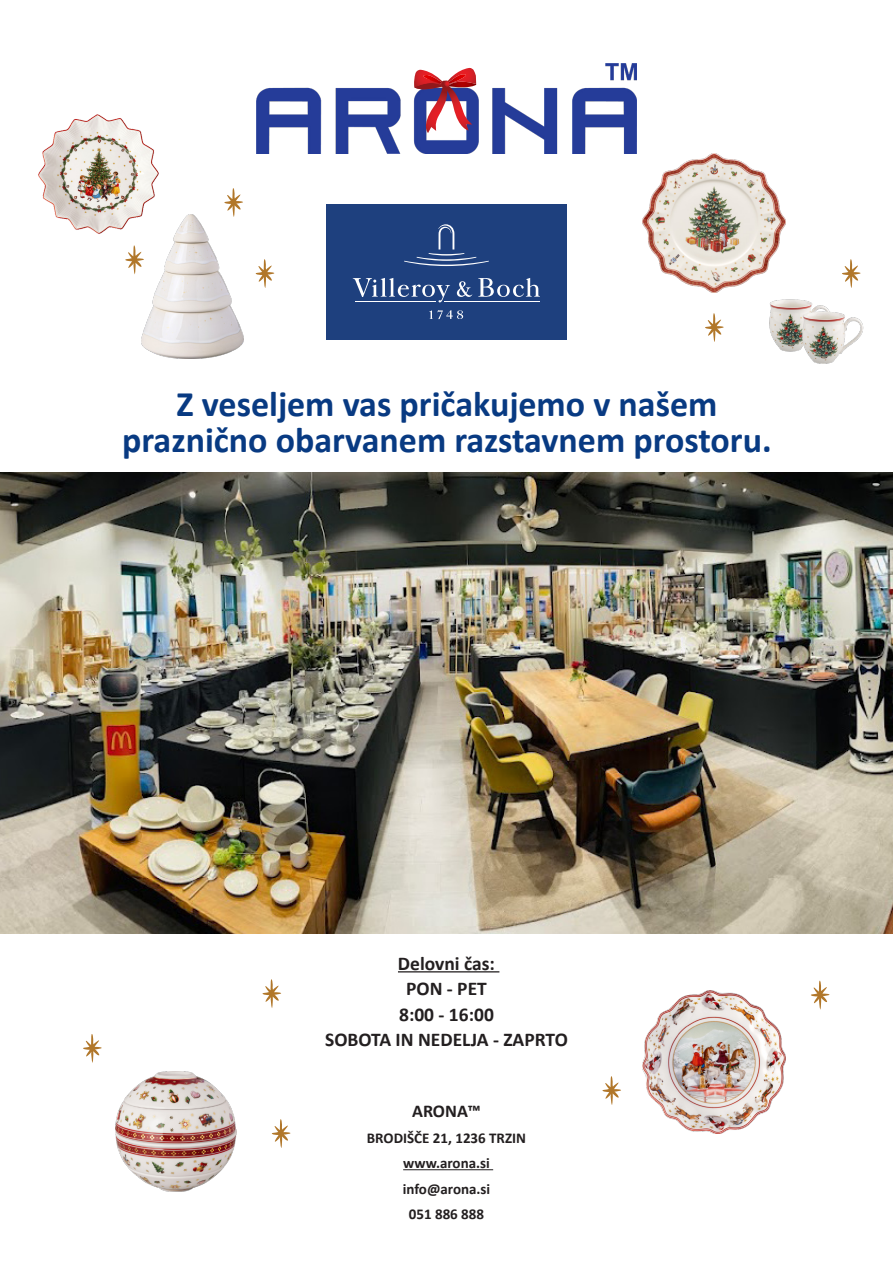
<style>
.page{position:relative;width:893px;height:1263px;background:#fff}
.page>*{position:absolute;margin:0;border:0;box-sizing:border-box;transform-origin:0 0}
.t1{font:700 36px "Calibri";color:#083a82}
.t2{font:700 19.5px/25.5px "Calibri";color:#231f20;text-align:center}
.t3{font:700 18px "Calibri";color:#231f20}
.t4{font:700 15px/25.5px "Calibri";color:#231f20}
</style>
<div class="page">
<hr style="left:403px;top:1169px;width:90px;height:1px;background:#231f20">
<img style="left:0;top:472px;width:893px;height:461px">
<div style="left:326px;top:204px;width:241px;height:135px;background:#1e407e"></div>
<svg style="left:404px;top:224px;width:85px;height:42px"></svg>
<svg style="left:429px;top:310px;width:34px;height:9px"></svg>
<hr style="left:355px;top:302px;width:81px;height:1px;background:#fff">
<hr style="left:444px;top:302px;width:96px;height:1px;background:#fff">
<svg style="left:478px;top:278px;width:62px;height:19px"></svg>
<svg style="left:353px;top:278px;width:97px;height:24px"></svg>
<svg style="left:457px;top:281px;width:15px;height:16px"></svg>
<img style="left:256px;top:63px;width:381px;height:90px">
<svg style="left:414px;top:68px;width:62px;height:65px"></svg>
<img style="left:643px;top:153px;width:143px;height:139px">
<img style="left:142px;top:215px;width:101px;height:143px">
<svg style="left:224px;top:188px;width:19px;height:30px"></svg>
<svg style="left:255px;top:259px;width:19px;height:29px"></svg>
<img style="left:751px;top:272px;width:113px;height:92px">
<svg style="left:705px;top:313px;width:19px;height:29px"></svg>
<svg style="left:842px;top:259px;width:19px;height:30px"></svg>
<img style="left:38px;top:114px;width:137px;height:145px">
<svg style="left:125px;top:245px;width:19px;height:30px"></svg>
<hr style="left:398px;top:971px;width:101px;height:1px;background:#231f20">
<svg style="left:811px;top:980px;width:19px;height:30px"></svg>
<img style="left:643px;top:990px;width:143px;height:143px">
<img style="left:115px;top:1072px;width:121px;height:119px">
<svg style="left:83px;top:1034px;width:19px;height:29px"></svg>
<svg style="left:271px;top:1119px;width:20px;height:29px"></svg>
<svg style="left:262px;top:979px;width:19px;height:29px"></svg>
<svg style="left:602px;top:1076px;width:19px;height:29px"></svg>
<p class="t1" style="left:177px;top:378px;width:542px">Z veseljem vas pričakujemo v našem</p>
<p class="t1" style="left:122px;top:414px;width:651px">praznično obarvanem razstavnem prostoru.</p>
<p class="t2" style="left:325px;top:950px;width:244px">Delovni čas:<br>PON - PET<br>8:00 - 16:00<br>SOBOTA IN NEDELJA - ZAPRTO</p>
<p class="t3" style="left:412px;top:1098px;width:70px">ARONA™</p>
<p class="t4" style="left:367px;top:1124px;width:161px">BRODIŠČE 21, 1236 TRZIN</p>
<p class="t4" style="left:403px;top:1150px;width:89px">www.arona.si info@arona.si</p>
<p class="t4" style="left:409px;top:1201px;width:77px">051 886 888</p>
</div>
